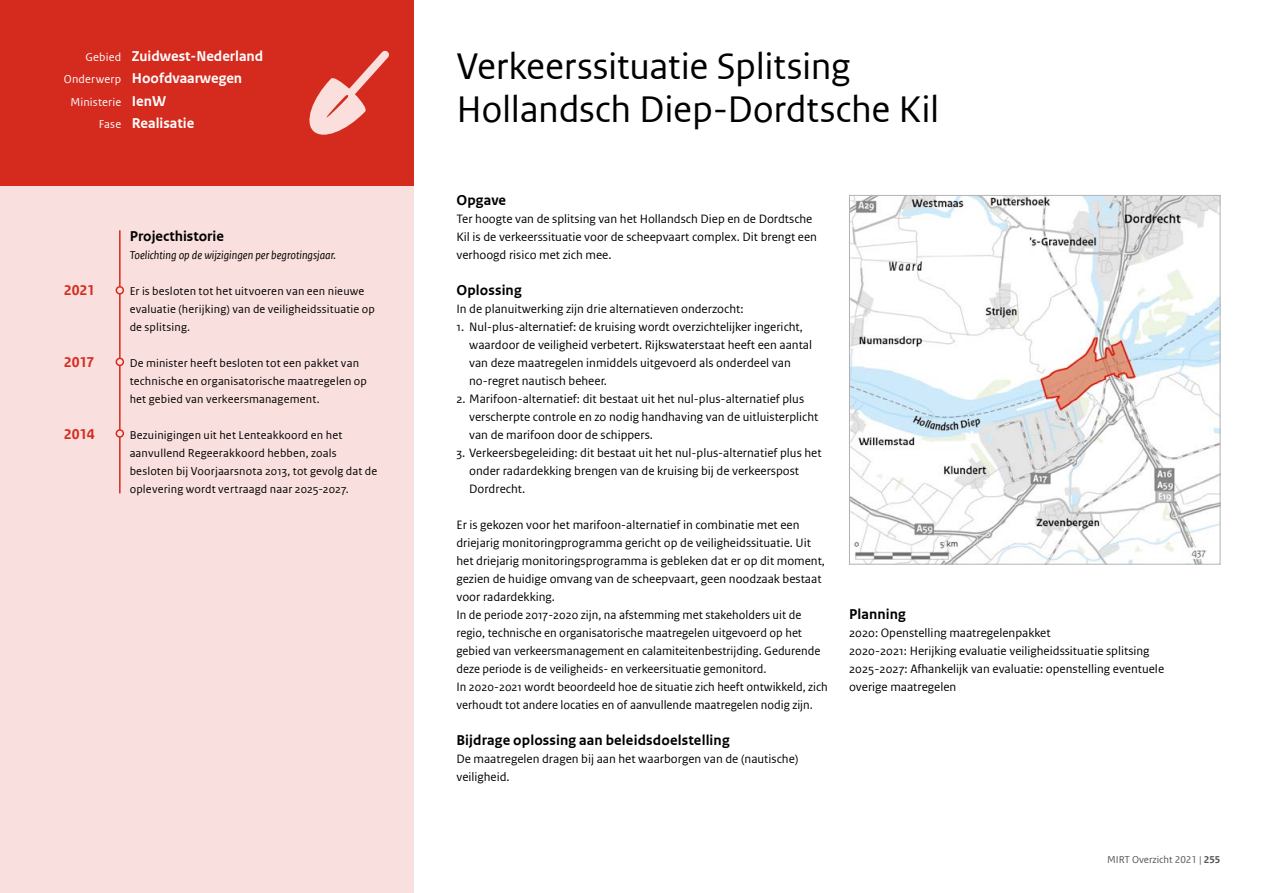
<style>
.page{position:relative;width:1263px;height:893px;background:#fff}
.page>*{position:absolute;margin:0;border:0;box-sizing:border-box;transform-origin:0 0}
.t1{font:39px/43.5px "Rijksoverheid Sans Web Text";letter-spacing:-.01em;color:#000}
.t2{font:700 15px "Rijksoverheid Sans Web Text";letter-spacing:.005em;color:#000}
.t3{font:700 15px/22.5px "Rijksoverheid Sans Web Text";color:#fff}
.t4{font:700 15px "Rijksoverheid Sans Web Text";letter-spacing:-.015em;color:#d52b1e}
.t5{font:12.75px/18px "Rijksoverheid Sans Web Text";color:#000}
.t6{font:12px/18px "Rijksoverheid Sans Web Text";letter-spacing:.015em;color:#000}
.t7{font:italic 12px "Rijksoverheid Sans Web Text";color:#000}
.t8{font:12px "Rijksoverheid Sans Web Text";letter-spacing:.01em;color:#fff}
.t9{font:10.5px "Rijksoverheid Sans Web Text";color:#535353}
.s1{font-weight:400;font-size:12px}
.s2{font-weight:700;font-size:15px}
.s3{font-weight:700}
</style>
<div class="page">
<div style="left:0;top:0;width:414px;height:187px;background:#d52b1e"></div>
<svg style="left:309px;top:50px;width:80px;height:85px"></svg>
<div style="left:0;top:187px;width:414px;height:706px;background:#f9dfdd"></div>
<hr style="left:119px;top:231px;width:2px;height:262px;background:#d52b1e">
<div style="left:116px;top:287px;width:7px;height:7px;background:#f9dfdd;border-radius:50%"></div>
<div style="left:116px;top:286px;width:8px;height:9px;border:2px solid #d52b1e;border-radius:50%"></div>
<div style="left:116px;top:358px;width:7px;height:7px;background:#f9dfdd;border-radius:50%"></div>
<div style="left:116px;top:358px;width:8px;height:8px;border:2px solid #d52b1e;border-radius:50%"></div>
<div style="left:116px;top:430px;width:7px;height:7px;background:#f9dfdd;border-radius:50%"></div>
<div style="left:116px;top:429px;width:8px;height:9px;border:2px solid #d52b1e;border-radius:50%"></div>
<img style="left:851px;top:197px;width:367px;height:366px">
<div style="left:849px;top:195px;width:371px;height:370px;border:1px solid #b4b4b4"></div>
<p class="t3" style="left:64px;top:45px;width:201px;text-indent:22px"><span class="s1">Gebied</span> Zuidwest-Nederland<br><span class="s1">Onderwerp</span> Hoofdvaarwegen</p>
<p class="t8" style="left:70px;top:95px;width:97px">Ministerie <span class="s2">IenW</span></p>
<p class="t3" style="left:99px;top:112px;width:97px"><span class="s1">Fase</span> Realisatie</p>
<p class="t2" style="left:130px;top:227px;width:96px">Projecthistorie</p>
<p class="t7" style="left:130px;top:248px;width:208px">Toelichting op de wijzigingen per begrotingsjaar.</p>
<p class="t4" style="left:64px;top:281px;width:33px">2021</p>
<p class="t6" style="left:130px;top:282px;width:247px">Er is besloten tot het uitvoeren van een nieuwe evaluatie (herijking) van de veiligheidssituatie op de splitsing.</p>
<p class="t4" style="left:64px;top:353px;width:32px">2017</p>
<p class="t6" style="left:130px;top:354px;width:239px">De minister heeft besloten tot een pakket van technische en organisatorische maatregelen op het gebied van verkeersmanagement.</p>
<p class="t4" style="left:64px;top:425px;width:32px">2014</p>
<p class="t6" style="left:130px;top:426px;width:249px">Bezuinigingen uit het Lenteakkoord en het aanvullend Regeerakkoord hebben, zoals besloten bij Voorjaarsnota 2013, tot gevolg dat de oplevering wordt vertraagd naar 2025-2027.</p>
<h1 class="t1" style="left:456px;top:44px;width:484px">Verkeerssituatie Splitsing<br>Hollandsch Diep-Dordtsche Kil</h1>
<p class="t2" style="left:456px;top:191px;width:51px">Opgave</p>
<p class="t5" style="left:456px;top:209px;width:362px">Ter hoogte van de splitsing van het Hollandsch Diep en de Dordtsche<br>Kil is de verkeerssituatie voor de scheepvaart complex. Dit brengt een verhoogd risico met zich mee.</p>
<p class="t2" style="left:456px;top:281px;width:67px">Oplossing</p>
<p class="t5" style="left:456px;top:299px;width:289px">In de planuitwerking zijn drie alternatieven onderzocht:</p>
<p class="t5" style="left:469px;top:317px;width:344px;text-indent:-13px">1. Nul-plus-alternatief: de kruising wordt overzichtelijker ingericht, waardoor de veiligheid verbetert. Rijkswaterstaat heeft een aantal van deze maatregelen inmiddels uitgevoerd als onderdeel van no-regret nautisch beheer.</p>
<p class="t5" style="left:469px;top:389px;width:351px;text-indent:-13px">2. Marifoon-alternatief: dit bestaat uit het nul-plus-alternatief plus verscherpte controle en zo nodig handhaving van de uitluisterplicht van de marifoon door de schippers.</p>
<p class="t5" style="left:469px;top:443px;width:354px;text-indent:-13px">3. Verkeersbegeleiding: dit bestaat uit het nul-plus-alternatief plus het onder radardekking brengen van de kruising bij de verkeerspost<br>Dordrecht.</p>
<p class="t5" style="left:456px;top:515px;width:373px">Er is gekozen voor het marifoon-alternatief in combinatie met een driejarig monitoringprogramma gericht op de veiligheidssituatie. Uit het driejarig monitoringsprogramma is gebleken dat er op dit moment, gezien de huidige omvang van de scheepvaart, geen noodzaak bestaat voor radardekking.<br>In de periode 2017-2020 zijn, na afstemming met stakeholders uit de regio, technische en organisatorische maatregelen uitgevoerd op het gebied van verkeersmanagement en calamiteitenbestrijding. Gedurende deze periode is de veiligheids- en verkeersituatie gemonitord.<br>In 2020-2021 wordt beoordeeld hoe de situatie zich heeft ontwikkeld, zich verhoudt tot andere locaties en of aanvullende maatregelen nodig zijn.</p>
<p class="t2" style="left:456px;top:731px;width:275px">Bijdrage oplossing aan beleidsdoelstelling</p>
<p class="t5" style="left:456px;top:749px;width:343px">De maatregelen dragen bij aan het waarborgen van de (nautische) veiligheid.</p>
<p class="t2" style="left:849px;top:605px;width:58px">Planning</p>
<p class="t5" style="left:849px;top:623px;width:317px">2020: Openstelling maatregelenpakket<br>2020-2021: Herijking evaluatie veiligheidssituatie splitsing 2025-2027: Afhankelijk van evaluatie: openstelling eventuele overige maatregelen</p>
<p class="t9" style="left:1107px;top:854px;width:115px">MIRT Overzicht 2021 | <span class="s3">255</span></p>
</div>
